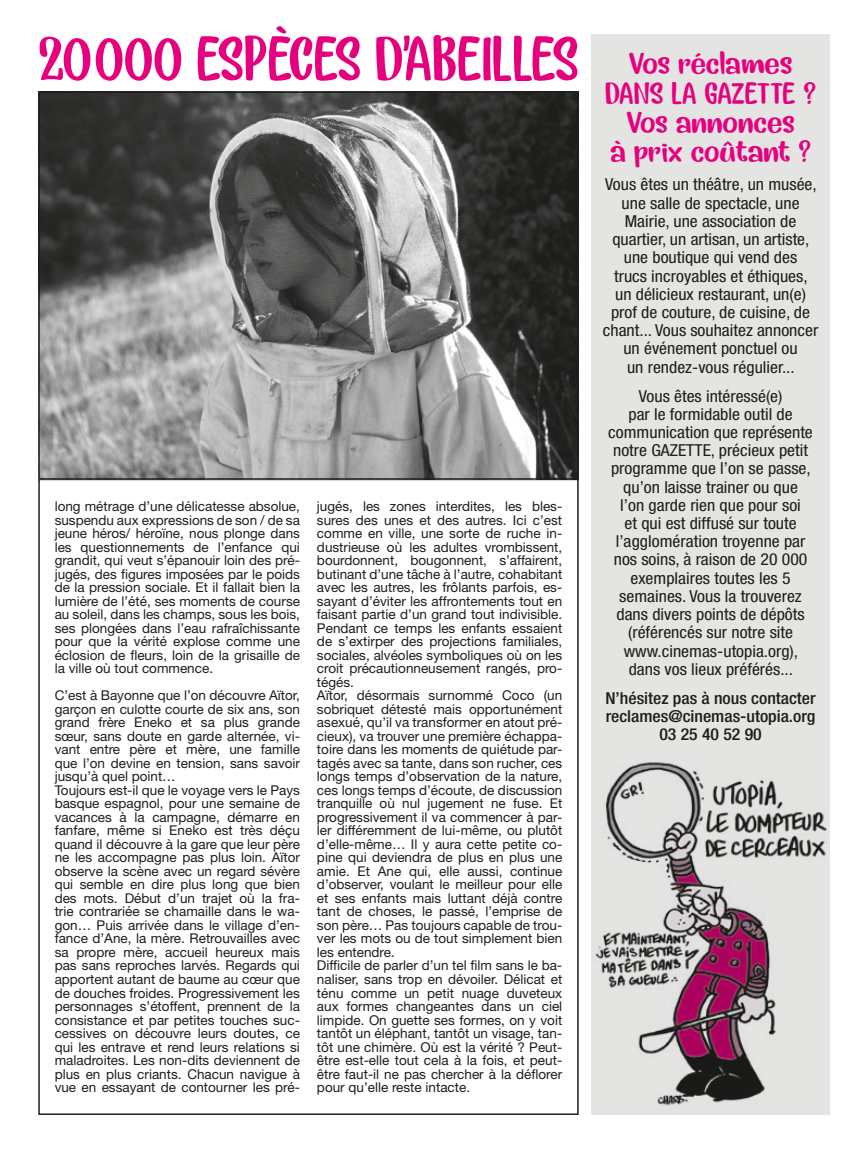
<style>
.page{position:relative;width:851px;height:1149px;background:#fff}
.page>*{position:absolute;margin:0;border:0;box-sizing:border-box;transform-origin:0 0}
.t1{font:64.5px "Earworm DEMO";color:#e6007e}
.t2{font:31.5px/28.7px "Earworm DEMO";color:#e6007e;text-align:center;scale:1.08 1}
.t3{font:condensed 16.5px/18.1px "Helvetica Neue LT Std";color:#1d1d1b;text-align:center;scale:1.08 1}
.t4{font:500 condensed 16.5px/18.1px "Helvetica Neue LT Std";color:#1d1d1b;text-align:center;scale:1.08 1}
.t5{font:13.5px/13.5px "Helvetica Neue LT Std";color:#1d1d1b}
.s1{font-size:31.5px}
</style>
<div class="page">
<img style="left:41px;top:94px;width:534px;height:382px">
<div style="left:38px;top:91px;width:540px;height:388px;border:2px solid #1d1d1b"></div>
<div style="left:591px;top:34px;width:238px;height:1080px;background:#e4e4e3"></div>
<img style="left:595px;top:762px;width:232px;height:344px">
<h1 class="t1" style="left:38px;top:22px;width:755px">20000 ESPÈCES D’ABEILLES <span class="s1">Vos réclames</span></h1>
<h2 class="t2" style="left:605px;top:79px;width:197px">DANS LA GAZETTE ?<br>Vos annonces<br>à prix coûtant ?</h2>
<p class="t3" style="left:602px;top:175px;width:201px">Vous êtes un théâtre, un musée, une salle de spectacle, une<br>Mairie, une association de quartier, un artisan, un artiste, une boutique qui vend des<br>trucs incroyables et éthiques,<br>un délicieux restaurant, un(e) prof de couture, de cuisine, de chant... Vous souhaitez annoncer un événement ponctuel ou<br>un rendez-vous régulier...</p>
<p class="t3" style="left:608px;top:386px;width:191px">Vous êtes intéressé(e)<br>par le formidable outil de communication que représente notre GAZETTE, précieux petit programme que l’on se passe, qu’on laisse trainer ou que<br>l’on garde rien que pour soi<br>et qui est diffusé sur toute l’agglomération troyenne par nos soins, à raison de 20 000 exemplaires toutes les 5 semaines. Vous la trouverez dans divers points de dépôts (référencés sur notre site www.cinemas-utopia.org), dans vos lieux préférés...</p>
<p class="t4" style="left:605px;top:688px;width:196px">N’hésitez pas à nous contacter reclames@cinemas-utopia.org<br>03 25 40 52 90</p>
<p class="t5" style="left:55px;top:499px;width:247px;text-align:justify">long métrage d’une délicatesse absolue, suspendu aux expressions de son / de sa jeune héros/ héroïne, nous plonge dans les questionnements de l’enfance qui grandit, qui veut s’épanouir loin des pré&shy;jugés, des figures imposées par le poids de la pression sociale. Et il fallait bien la lumière de l’été, ses moments de course au soleil, dans les champs, sous les bois, ses plongées dans l’eau rafraîchissante pour que la vérité explose comme une éclosion de fleurs, loin de la grisaille de la ville où tout commence.</p>
<p class="t5" style="left:55px;top:688px;width:247px">C’est à Bayonne que l’on découvre Aïtor, garçon en culotte courte de six ans, son grand frère Eneko et sa plus grande sœur, sans doute en garde alternée, vi&shy;vant entre père et mère, une famille que l’on devine en tension, sans savoir jusqu’à quel point…<br>Toujours est-il que le voyage vers le Pays basque espagnol, pour une semaine de vacances à la campagne, démarre en fanfare, même si Eneko est très déçu quand il découvre à la gare que leur père ne les accompagne pas plus loin. Aïtor observe la scène avec un regard sévère qui semble en dire plus long que bien des mots. Début d’un trajet où la fra&shy;trie contrariée se chamaille dans le wa&shy;gon… Puis arrivée dans le village d’en&shy;fance d’Ane, la mère. Retrouvailles avec sa propre mère, accueil heureux mais pas sans reproches larvés. Regards qui apportent autant de baume au cœur que de douches froides. Progressivement les personnages s’étoffent, prennent de la consistance et par petites touches suc&shy;cessives on découvre leurs doutes, ce qui les entrave et rend leurs relations si maladroites. Les non-dits deviennent de plus en plus criants. Chacun navigue à vue en essayant de contourner les pré-</p>
<p class="t5" style="left:317px;top:499px;width:247px">jugés, les zones interdites, les bles&shy;sures des unes et des autres. Ici c’est comme en ville, une sorte de ruche in&shy;dustrieuse où les adultes vrombissent, bourdonnent, bougonnent, s’affairent, butinant d’une tâche à l’autre, cohabitant avec les autres, les frôlants parfois, es&shy;sayant d’éviter les affrontements tout en faisant partie d’un grand tout indivisible.<br>Pendant ce temps les enfants essaient de s’extirper des projections familiales, sociales, alvéoles symboliques où on les croit précautionneusement rangés, pro&shy;tégés.<br>Aïtor, désormais surnommé Coco (un sobriquet détesté mais opportunément asexué, qu’il va transformer en atout pré&shy;cieux), va trouver une première échappa&shy;toire dans les moments de quiétude par&shy;tagés avec sa tante, dans son rucher, ces longs temps d’observation de la nature, ces longs temps d’écoute, de discussion tranquille où nul jugement ne fuse. Et progressivement il va commencer à par&shy;ler différemment de lui-même, ou plutôt d’elle-même… Il y aura cette petite co&shy;pine qui deviendra de plus en plus une amie. Et Ane qui, elle aussi, continue d’observer, voulant le meilleur pour elle et ses enfants mais luttant déjà contre tant de choses, le passé, l’emprise de son père… Pas toujours capable de trou&shy;ver les mots ou de tout simplement bien les entendre.<br>Difficile de parler d’un tel film sans le ba&shy;naliser, sans trop en dévoiler. Délicat et ténu comme un petit nuage duveteux aux formes changeantes dans un ciel limpide. On guette ses formes, on y voit tantôt un éléphant, tantôt un visage, tan&shy;tôt une chimère. Où est la vérité ? Peut&shy;être est-elle tout cela à la fois, et peut&shy;être faut-il ne pas chercher à la déflorer pour qu’elle reste intacte.</p>
</div>
